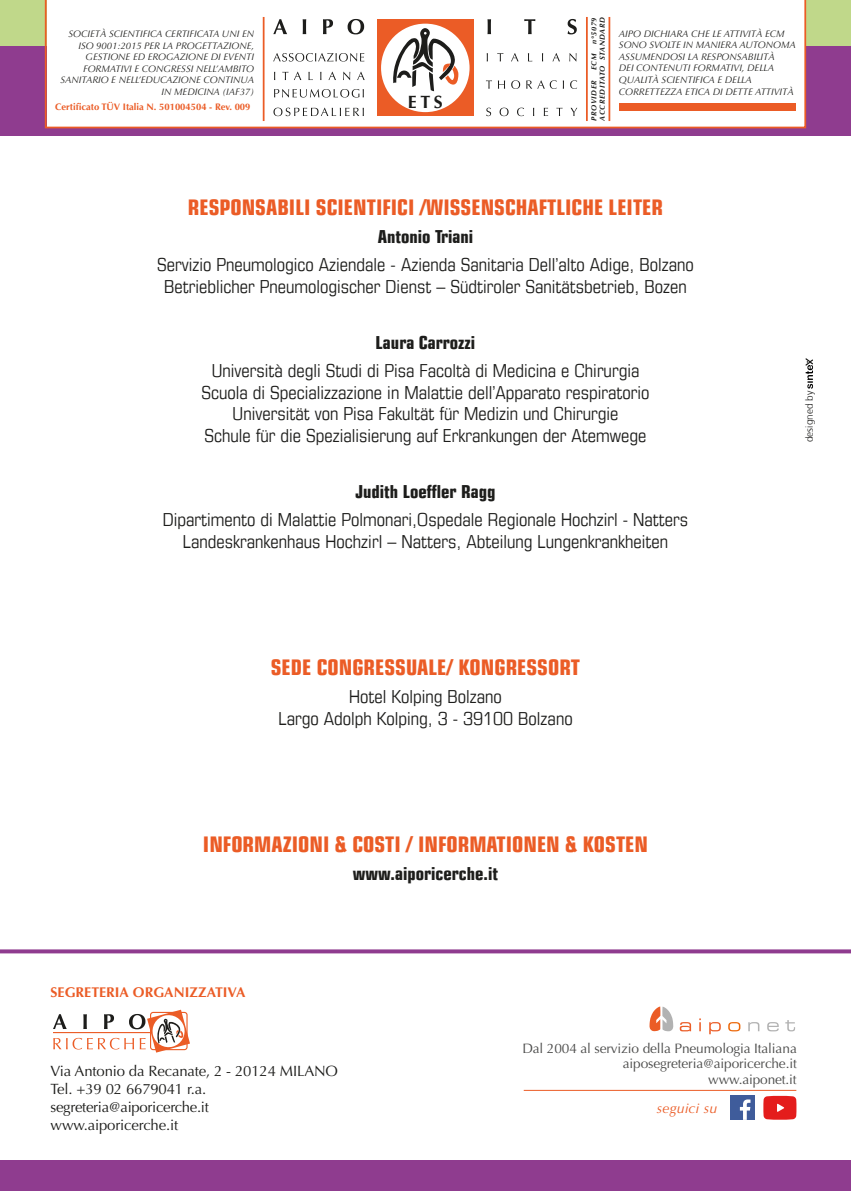
<style>
.page{position:relative;width:851px;height:1191px;background:#fff}
.page>*{position:absolute;margin:0;border:0;box-sizing:border-box;transform-origin:0 0}
.t1{font:700 condensed 21.6px "Eurostile";color:#eb5c26}
.t2{font:condensed 18px/21.6px "Eurostile";color:#1d1d1b;text-align:center}
.t3{font:700 condensed 18px "Eurostile";color:#1d1d1b}
.t4{font:700 17.8px "Optima";color:#1d1d1b}
.t5{font:15px/18px "Optima";letter-spacing:-.01em;color:#1d1d1b}
.t6{font:700 14.2px "Optima";color:#eb5c26}
.t7{font:italic 14px "Optima";letter-spacing:.02em;color:#eb5c26}
.t8{font:13.6px/15.4px "Optima";letter-spacing:-.01em;color:#4b4b4a;text-align:right}
.t9{font:300 10px "Frutiger";color:#1d1d1b}
.t10{font:italic 9.4px/11.6px "Optima";color:#1d1d1b;text-align:right}
.t11{font:700 9.4px "Optima";color:#eb5c26}
.t12{font:italic 700 7.4px/8.4px "Optima";letter-spacing:.08em;color:#1d1d1b;text-align:right}
</style>
<div class="page">
<div style="left:0;top:0;width:850px;height:48px;background:#c0d88a"></div>
<div style="left:0;top:46px;width:850px;height:90px;background:#8f3c8f"></div>
<svg style="left:0;top:949px;width:850px;height:171px"></svg>
<div style="left:0;top:1160px;width:850px;height:31px;background:#8f3c8f"></div>
<svg style="left:53px;top:1009px;width:137px;height:43px"></svg>
<svg style="left:679px;top:1022px;width:12px;height:9px"></svg>
<svg style="left:699px;top:1018px;width:1px;height:13px"></svg>
<svg style="left:709px;top:1022px;width:11px;height:12px"></svg>
<svg style="left:728px;top:1022px;width:12px;height:9px"></svg>
<svg style="left:748px;top:1022px;width:11px;height:9px"></svg>
<svg style="left:767px;top:1022px;width:11px;height:9px"></svg>
<svg style="left:785px;top:1020px;width:10px;height:11px"></svg>
<svg style="left:649px;top:1006px;width:24px;height:25px"></svg>
<div style="left:730px;top:1095px;width:24px;height:24px;background:#3f5c9b"></div>
<svg style="left:739px;top:1099px;width:11px;height:20px"></svg>
<hr style="left:523px;top:1089px;width:273px;height:1px;background:#eb5c26">
<svg style="left:763px;top:1095px;width:33px;height:24px"></svg>
<svg style="left:805px;top:358px;width:7px;height:30px"></svg>
<div style="left:45px;top:0;width:761px;height:128px;background:#fff"></div>
<hr style="left:608px;top:17px;width:2px;height:104px;background:#eb5c26">
<hr style="left:586px;top:17px;width:1px;height:104px;background:#eb5c26">
<div style="left:619px;top:103px;width:176px;height:7px;background:#eb5c26"></div>
<hr style="left:263px;top:17px;width:1px;height:104px;background:#eb5c26">
<div style="left:377px;top:19px;width:96px;height:97px;background:#eb5c26"></div>
<div style="left:381px;top:24px;width:88px;height:88px;background:#fff;border-radius:50%"></div>
<svg style="left:391px;top:28px;width:67px;height:63px"></svg>
<svg style="left:273px;top:19px;width:91px;height:15px"></svg>
<svg style="left:273px;top:108px;width:91px;height:8px"></svg>
<svg style="left:274px;top:89px;width:90px;height:9px"></svg>
<svg style="left:274px;top:72px;width:90px;height:8px"></svg>
<svg style="left:273px;top:53px;width:91px;height:9px"></svg>
<svg style="left:487px;top:19px;width:89px;height:15px"></svg>
<svg style="left:486px;top:108px;width:91px;height:8px"></svg>
<svg style="left:486px;top:80px;width:91px;height:9px"></svg>
<svg style="left:486px;top:53px;width:90px;height:9px"></svg>
<p class="t10" style="left:60px;top:28px;width:195px">SOCIETÀ SCIENTIFICA CERTIFICATA UNI EN ISO 9001:2015 PER LA PROGETTAZIONE, GESTIONE ED EROGAZIONE DI EVENTI FORMATIVI E CONGRESSI NELL’AMBITO SANITARIO E NELL’EDUCAZIONE CONTINUA IN MEDICINA (IAF37)</p>
<p class="t11" style="left:55px;top:101px;width:197px">Certificato TÜV Italia N. 501004504 - Rev. 009</p>
<p class="t4" style="left:408px;top:91px;width:36px">ETS</p>
<p class="t12" style="left:589px;top:120px;width:105px;rotate:-90deg">n°5079<br>ACCREDITATO STANDARD</p>
<p class="t10" style="left:619px;top:28px;width:178px;text-align:left">AIPO DICHIARA CHE LE ATTIVITÀ ECM<br>SONO SVOLTE IN MANIERA AUTONOMA<br>ASSUMENDOSI LA RESPONSABILITÀ<br>DEI CONTENUTI FORMATIVI, DELLA<br>QUALITÀ SCIENTIFICA E DELLA<br>CORRETTEZZA ETICA DI DETTE ATTIVITÀ</p>
<p class="t12" style="left:589px;top:70px;width:18px;rotate:-90deg">ECM</p>
<p class="t12" style="left:589px;top:120px;width:42px;rotate:-90deg">PROVIDER</p>
<p class="t1" style="left:188px;top:195px;width:476px">RESPONSABILI SCIENTIFICI /WISSENSCHAFTLICHE LEITER</p>
<p class="t3" style="left:378px;top:226px;width:97px">Antonio Triani</p>
<p class="t2" style="left:157px;top:254px;width:538px">Servizio Pneumologico Aziendale - Azienda Sanitaria Dell’alto Adige, Bolzano<br>Betrieblicher Pneumologischer Dienst – Südtiroler Sanitätsbetrieb, Bozen</p>
<p class="t3" style="left:375px;top:332px;width:101px">Laura Carrozzi</p>
<p class="t2" style="left:201px;top:359px;width:449px">Università degli Studi di Pisa Facoltà di Medicina e Chirurgia Scuola di Specializzazione in Malattie dell’Apparato respiratorio Universität von Pisa Fakultät für Medizin und Chirurgie<br>Schule für die Spezialisierung auf Erkrankungen der Atemwege</p>
<p class="t3" style="left:355px;top:480px;width:141px">Judith Loeffler Ragg</p>
<p class="t2" style="left:163px;top:508px;width:527px">Dipartimento di Malattie Polmonari,Ospedale Regionale Hochzirl - Natters<br>Landeskrankenhaus Hochzirl – Natters, Abteilung Lungenkrankheiten</p>
<p class="t9" style="left:803px;top:442px;width:53px;rotate:-90deg">designed by</p>
<p class="t1" style="left:271px;top:654px;width:311px">SEDE CONGRESSUALE/ KONGRESSORT</p>
<p class="t2" style="left:278px;top:685px;width:296px">Hotel Kolping Bolzano<br>Largo Adolph Kolping, 3 - 39100 Bolzano</p>
<p class="t1" style="left:203px;top:831px;width:446px">INFORMAZIONI &amp; COSTI / INFORMATIONEN &amp; KOSTEN</p>
<p class="t3" style="left:353px;top:862px;width:147px">www.aiporicerche.it</p>
<p class="t6" style="left:51px;top:984px;width:196px">SEGRETERIA ORGANIZZATIVA</p>
<p class="t5" style="left:51px;top:1062px;width:289px">Via Antonio da Recanate, 2 - 20124 MILANO<br>Tel. +39 02 6679041 r.a. segreteria@aiporicerche.it www.aiporicerche.it</p>
<p class="t8" style="left:522px;top:1040px;width:276px">Dal 2004 al servizio della Pneumologia Italiana aiposegreteria@aiporicerche.it<br>www.aiponet.it</p>
<p class="t7" style="left:656px;top:1100px;width:62px">seguici su</p>
</div>
